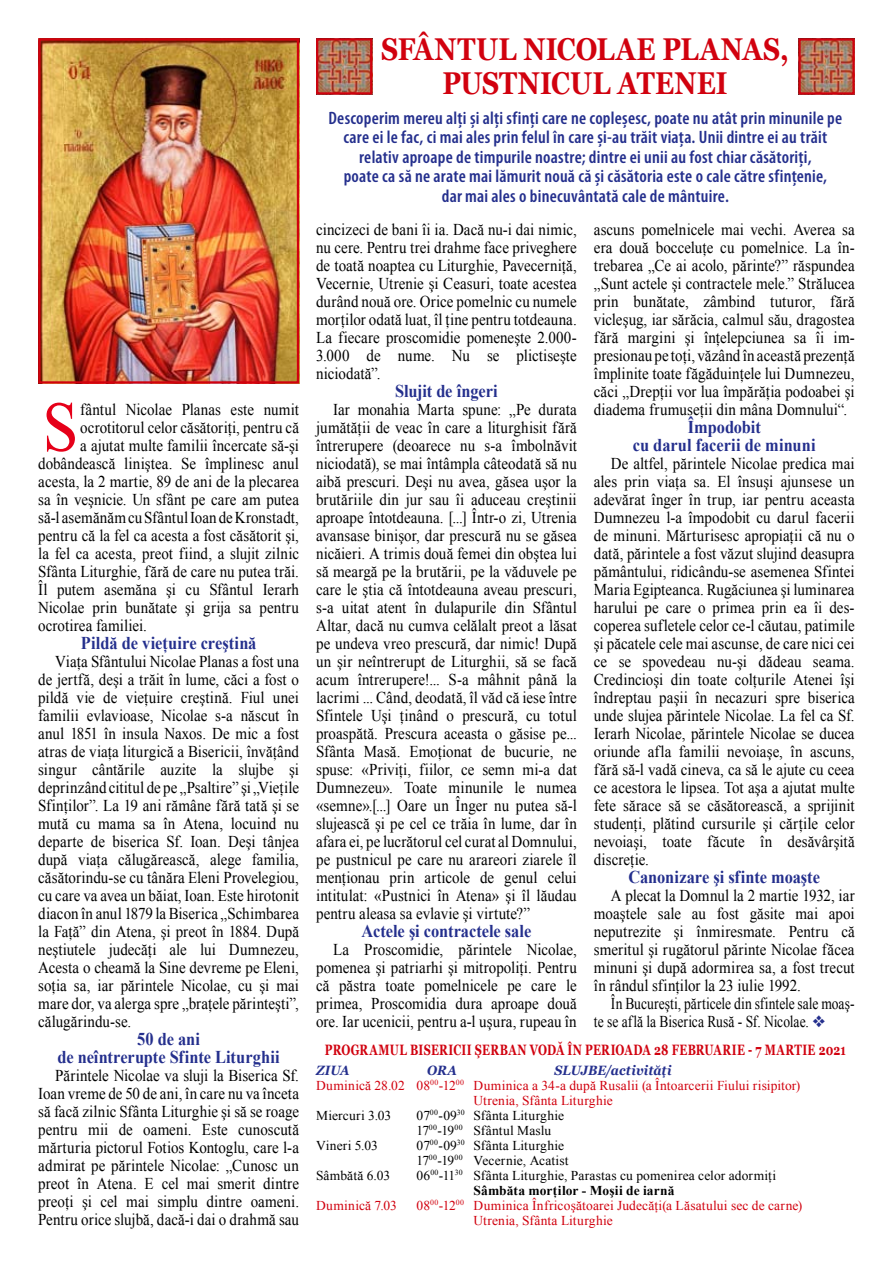
<style>
.page{position:relative;width:893px;height:1263px;background:#fff}
.page>*{position:absolute;margin:0;border:0;box-sizing:border-box;transform-origin:0 0}
.t1{font:70.8px "Times New Roman";color:#e60019;scale:.91 1}
.t2{font:700 31.5px "Georgia";letter-spacing:-.015em;color:#d1010e;scale:.84 1}
.t3{font:600 condensed 18px/19.5px "Myriad Pro";letter-spacing:.015em;color:#242f8d;text-align:center}
.t4{font:700 18px/18px "Times New Roman";color:#242f8d;text-align:center;scale:.91 1}
.t5{font:16.5px/18px "Times New Roman";letter-spacing:.005em;color:#000;text-align:justify;scale:.91 1}
.t6{font:16.5px/18px "Times New Roman";letter-spacing:.005em;color:#000;scale:.82 1}
.t7{font:700 15px "Georgia";letter-spacing:.03em;color:#d1010e;scale:.73 1}
.t8{font:13.5px/15px "Times New Roman";letter-spacing:.01em;color:#000}
.t9{font:13.5px/15px "Times New Roman";letter-spacing:.01em;color:#d1010e}
.t10{font:italic 700 13.5px "Georgia";color:#242f8d;scale:.91 1}
.s1{color:#242f8d}
.s2{font-weight:700}
</style>
<div class="page">
<img style="left:41px;top:41px;width:255px;height:340px">
<div style="left:38px;top:38px;width:261px;height:346px;border:2px solid #d1010e"></div>
<img style="left:319px;top:41px;width:50px;height:51px">
<div style="left:316px;top:38px;width:56px;height:57px;border:2px solid #d1010e"></div>
<img style="left:801px;top:41px;width:51px;height:51px">
<div style="left:798px;top:38px;width:57px;height:57px;border:2px solid #d1010e"></div>
<h1 class="t1" style="left:43px;top:379px;width:41px">S</h1>
<p class="t5" style="left:80px;top:400px;width:242px">fântul Nicolae Planas este numit</p>
<p class="t5" style="left:80px;top:418px;width:242px">ocrotitorul celor căsătoriţi, pentru că</p>
<p class="t5" style="left:80px;top:436px;width:242px">a ajutat multe familii încercate să-şi</p>
<p class="t5" style="left:38px;top:454px;width:288px">dobândească liniştea. Se împlinesc anul</p>
<p class="t5" style="left:38px;top:472px;width:288px">acesta, la 2 martie, 89 de ani de la plecarea</p>
<p class="t5" style="left:38px;top:490px;width:288px">sa în veşnicie. Un sfânt pe care am putea</p>
<p class="t5" style="left:38px;top:508px;width:288px">să-l asemănăm cu Sfântul Ioan de Kronstadt,</p>
<p class="t5" style="left:38px;top:526px;width:288px">pentru că la fel ca acesta a fost căsătorit şi,</p>
<p class="t5" style="left:38px;top:544px;width:288px">la fel ca acesta, preot fiind, a slujit zilnic</p>
<p class="t5" style="left:38px;top:562px;width:288px">Sfânta Liturghie, fără de care nu putea trăi.</p>
<p class="t5" style="left:38px;top:580px;width:288px">Îl putem asemăna şi cu Sfântul Ierarh</p>
<p class="t5" style="left:38px;top:598px;width:288px">Nicolae prin bunătate şi grija sa pentru</p>
<p class="t5" style="left:38px;top:616px;width:121px">ocrotirea familiei.</p>
<p class="t4" style="left:81px;top:633px;width:195px">Pildă de vieţuire creştină</p>
<p class="t5" style="left:38px;top:652px;width:288px;text-indent:17px">Viaţa Sfântului Nicolae Planas a fost una de jertfă, deşi a trăit în lume, căci a fost o pildă vie de vieţuire creştină. Fiul unei familii evlavioase, Nicolae s-a născut în anul 1851 în insula Naxos. De mic a fost atras de viaţa liturgică a Bisericii, învăţând singur cântările auzite la slujbe şi deprinzând cititul de pe „Psaltire” şi „Vieţile Sfinţilor”. La 19 ani rămâne fără tată şi se mută cu mama sa în Atena, locuind nu departe de biserica Sf. Ioan. Deşi tânjea după viaţa călugărească, alege familia, căsătorindu-se cu tânăra Eleni Provelegiou, cu care va avea un băiat, Ioan. Este hirotonit diacon în anul 1879 la Biserica „Schimbarea la Faţă” din Atena, şi preot în 1884. După neştiutele judecăţi ale lui Dumnezeu, Acesta o cheamă la Sine devreme pe Eleni, soţia sa, iar părintele Nicolae, cu şi mai mare dor, va alerga spre „braţele părinteşti”, călugărindu-se.</p>
<p class="t4" style="left:57px;top:1029px;width:246px">50 de ani<br>de neîntrerupte Sfinte Liturghii</p>
<p class="t5" style="left:38px;top:1066px;width:288px;text-indent:17px">Părintele Nicolae va sluji la Biserica Sf.<br>Ioan vreme de 50 de ani, în care nu va înceta să facă zilnic Sfânta Liturghie şi să se roage pentru mii de oameni. Este cunoscută mărturia pictorul Fotios Kontoglu, care l-a admirat pe părintele Nicolae: „Cunosc un preot în Atena. E cel mai smerit dintre preoţi şi cel mai simplu dintre oameni.<br>Pentru orice slujbă, dacă-i dai o drahmă sau</p>
<h2 class="t2" style="left:381px;top:31px;width:234px">SFÂNTUL NICOLAE</h2>
<h2 class="t2" style="left:662px;top:31px;width:25px">PLANAS</h2>
<h2 class="t2" style="left:780px;top:31px;width:12px">,</h2>
<h2 class="t2" style="left:442px;top:66px;width:256px">PUSTNICUL ATENE</h2>
<h2 class="t2" style="left:716px;top:66px;width:16px">I</h2>
<p class="t3" style="left:329px;top:108px;width:515px">Descoperim mereu alți și alți sfinți care ne copleșesc, poate nu atât prin minunile pe care ei le fac, ci mai ales prin felul în care și-au trăit viața. Unii dintre ei au trăit relativ aproape de timpurile noastre; dintre ei unii au fost chiar căsătoriți,<br>poate ca să ne arate mai lămurit nouă că și căsătoria este o cale către sfințenie,<br>dar mai ales o binecuvântată cale de mântuire.</p>
<p class="t5" style="left:316px;top:220px;width:288px">cincizeci de bani îi ia. Dacă nu-i dai nimic, nu cere. Pentru trei drahme face priveghere de toată noaptea cu Liturghie, Pavecerniţă, Vecernie, Utrenie şi Ceasuri, toate acestea durând nouă ore. Orice pomelnic cu numele morţilor odată luat, îl ţine pentru totdeauna.<br>La fiecare proscomidie pomeneşte 2.000- 3.000 de nume. Nu se plictiseşte niciodată”.</p>
<p class="t4" style="left:395px;top:381px;width:114px">Slujit de îngeri</p>
<p class="t5" style="left:316px;top:400px;width:288px;text-indent:17px">Iar monahia Marta spune: „Pe durata jumătăţii de veac în care a liturghisit fără întrerupere (deoarece nu s-a îmbolnăvit niciodată), se mai întâmpla câteodată să nu aibă prescuri. Deşi nu avea, găsea uşor la brutăriile din jur sau îi aduceau creştinii aproape întotdeauna. [...] Într-o zi, Utrenia avansase binişor, dar prescură nu se găsea nicăieri. A trimis două femei din obştea lui să meargă pe la brutării, pe la văduvele pe care le ştia că întotdeauna aveau prescuri, s-a uitat atent în dulapurile din Sfântul Altar, dacă nu cumva celălalt preot a lăsat pe undeva vreo prescură, dar nimic! După un şir neîntrerupt de Liturghii, să se facă acum întrerupere!... S-a mâhnit până la lacrimi ... Când, deodată, îl văd că iese între Sfintele Uşi ţinând o prescură, cu totul proaspătă. Prescura aceasta o găsise pe...<br>Sfânta Masă. Emoţionat de bucurie, ne spuse: «Priviţi, fiilor, ce semn mi-a dat Dumnezeu». Toate minunile le numea «semne».[...] Oare un Înger nu putea să-l slujească şi pe cel ce trăia în lume, dar în afara ei, pe lucrătorul cel curat al Domnului, pe pustnicul pe care nu arareori ziarele îl menţionau prin articole de genul celui intitulat: «Pustnici în Atena» şi îl lăudau pentru aleasa sa evlavie şi virtute?”</p>
<p class="t4" style="left:362px;top:921px;width:188px">Actele şi contractele sale</p>
<p class="t5" style="left:316px;top:940px;width:288px;text-indent:17px">La Proscomidie, părintele Nicolae, pomenea şi patriarhi şi mitropoliţi. Pentru că păstra toate pomelnicele pe care le primea, Proscomidia dura aproape două ore. Iar ucenicii, pentru a-l uşura, rupeau în</p>
<p class="t5" style="left:594px;top:220px;width:288px">ascuns pomelnicele mai vechi. Averea sa era două bocceluţe cu pomelnice. La în&shy;trebarea „Ce ai acolo, părinte?” răspundea „Sunt actele şi contractele mele.” Strălucea prin bunătate, zâmbind tuturor, fără vicleşug, iar sărăcia, calmul său, dragostea fără margini şi înţelepciunea sa îi im&shy;presionau pe toţi, văzând în această prezenţă împlinite toate făgăduinţele lui Dumnezeu, căci „Drepţii vor lua împărăţia podoabei şi diadema frumuseţii din mâna Domnului“.</p>
<p class="t4" style="left:633px;top:417px;width:202px">Împodobit<br>cu darul facerii de minuni</p>
<p class="t5" style="left:594px;top:454px;width:288px;text-indent:17px">De altfel, părintele Nicolae predica mai ales prin viaţa sa. El însuşi ajunsese un adevărat înger în trup, iar pentru aceasta Dumnezeu l-a împodobit cu darul facerii de minuni. Mărturisesc apropiaţii că nu o dată, părintele a fost văzut slujind deasupra pământului, ridicându-se asemenea Sfintei Maria Egipteanca. Rugăciunea şi luminarea harului pe care o primea prin ea îi des&shy;coperea sufletele celor ce-l căutau, patimile şi păcatele cele mai ascunse, de care nici cei ce se spovedeau nu-şi dădeau seama.<br>Credincioşi din toate colţurile Atenei îşi îndreptau paşii în necazuri spre biserica unde slujea părintele Nicolae. La fel ca Sf.<br>Ierarh Nicolae, părintele Nicolae se ducea oriunde afla familii nevoiaşe, în ascuns, fără să-l vadă cineva, ca să le ajute cu ceea ce acestora le lipsea. Tot aşa a ajutat multe fete sărace să se căsătorească, a sprijinit studenţi, plătind cursurile şi cărţile celor nevoiaşi, toate făcute în desăvârşită discreţie.</p>
<p class="t4" style="left:629px;top:867px;width:212px">Canonizare şi sfinte moaşte</p>
<p class="t5" style="left:594px;top:886px;width:288px;text-indent:17px">A plecat la Domnul la 2 martie 1932, iar moaştele sale au fost găsite mai apoi neputrezite şi înmiresmate. Pentru că smeritul şi rugătorul părinte Nicolae făcea minuni şi după adormirea sa, a fost trecut în rândul sfinţilor la 23 iulie 1992.</p>
<p class="t6" style="left:594px;top:994px;width:319px;text-indent:17px">În Bucureşti, părticele din sfintele sale moaş&shy;te se află la Biserica Rusă - Sf. Nicolae. <span class="s1">❖</span></p>
<p class="t7" style="left:325px;top:1041px;width:14px">PROGRAM</p>
<p class="t7" style="left:390px;top:1041px;width:528px">UL BISERICII ŞERBAN VODĂ ÎN PERIOADA 28 FEBRUARIE - 7 MART</p>
<p class="t7" style="left:802px;top:1041px;width:61px">IE 2021</p>
<p class="t10" style="left:316px;top:1062px;width:38px">ZIUA</p>
<p class="t10" style="left:427px;top:1062px;width:34px">ORA</p>
<p class="t10" style="left:555px;top:1062px;width:130px">SLUJBE/activităţi</p>
<p class="t9" style="left:474px;top:1077px;width:328px;text-indent:-157px">Duminică 28.02 08<sup>00</sup>-12<sup>00</sup> Duminica a 34-a după Rusalii (a Întoarcerii Fiului risipitor)<br>Utrenia, Sfânta Liturghie</p>
<p class="t8" style="left:316px;top:1107px;width:77px">Miercuri 3.03</p>
<p class="t8" style="left:417px;top:1107px;width:149px">07<sup>00</sup>-09<sup>30</sup> Sfânta Liturghie<br>17<sup>00</sup>-19<sup>00</sup> Sfântul Maslu</p>
<p class="t8" style="left:316px;top:1137px;width:63px">Vineri 5.03</p>
<p class="t8" style="left:417px;top:1137px;width:153px">07<sup>00</sup>-09<sup>30</sup> Sfânta Liturghie<br>17<sup>00</sup>-19<sup>00</sup> Vecernie, Acatist</p>
<p class="t8" style="left:316px;top:1167px;width:76px">Sâmbătă 6.03</p>
<p class="t8" style="left:474px;top:1167px;width:304px;text-indent:-57px">06<sup>00</sup>-11<sup>30</sup> Sfânta Liturghie, Parastas cu pomenirea celor adormiţi<br><span class="s2">Sâmbăta morţilor - Moşii de iarnă</span></p>
<p class="t9" style="left:316px;top:1197px;width:82px">Duminică 7.03</p>
<p class="t9" style="left:474px;top:1197px;width:330px;text-indent:-57px">08<sup>00</sup>-12<sup>00</sup> Duminica Înfricoşătoarei Judecăţi(a Lăsatului sec de carne)<br>Utrenia, Sfânta Liturghie</p>
</div>
